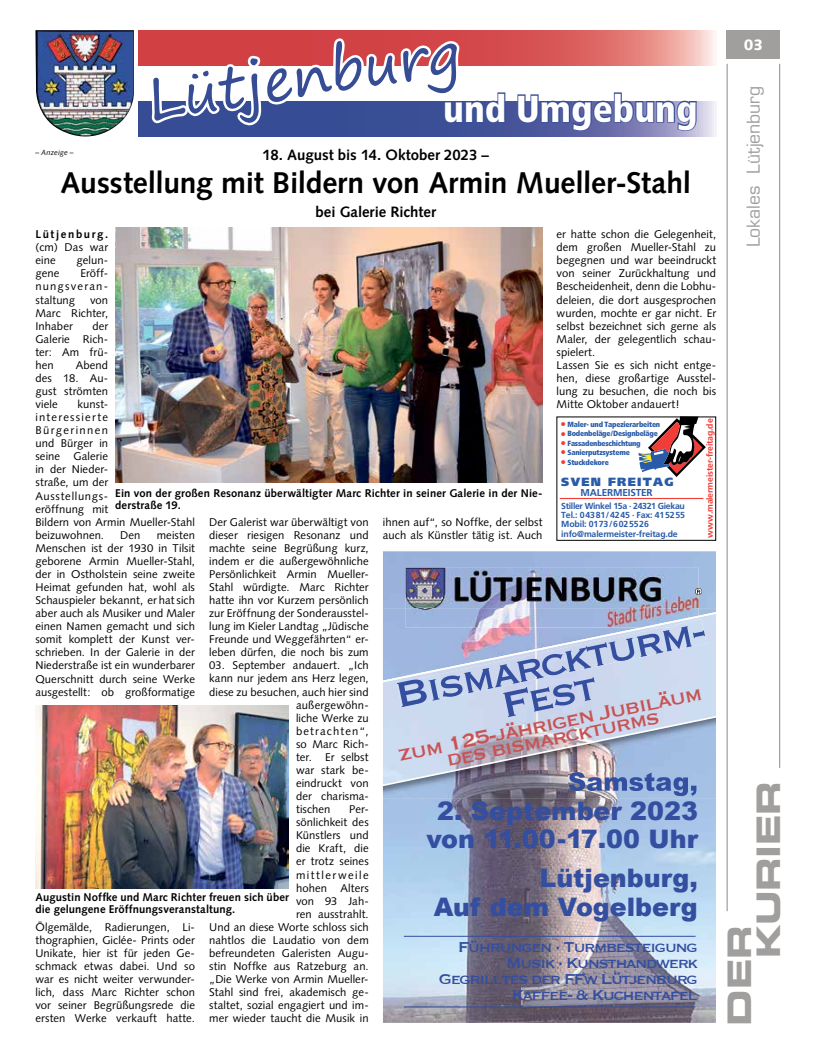
<style>
.page{position:relative;width:819px;height:1053px;background:#fff}
.page>*{position:absolute;margin:0;border:0;box-sizing:border-box;transform-origin:0 0}
.t1{font:57.5px "Segoe Print";color:#364d95}
.t2{font:46.62px "Copperplate";color:#344ea0}
.t3{font:900 condensed 37.5px "Frutiger LT Std";color:#fff}
.t4{font:32.5px/28.9px "Eurostile LT Std Bold Ex 2";letter-spacing:-.01em;color:#a19f9d}
.t5{font:700 30px "Syntax LT Std";letter-spacing:-.01em;color:#000}
.t6{font:900 25.5px/28.9px "Arial";color:#344ea0;text-align:center}
.t7{font:24.88px "Copperplate";color:#c75353}
.t8{font:18.62px/15.8px "Copperplate";letter-spacing:-.08em;color:#344ea0;text-align:right}
.t9{font:17.5px "Eurostile LT Std";color:#a19f9d}
.t10{font:700 15px "Syntax LT Std";color:#000}
.t11{font:900 15px "Syntax LT Std";color:#fff}
.t12{font:900 11.88px "Frutiger LT Std";letter-spacing:.11em;color:#295ba9}
.t13{font:11.25px/13px "Syntax";letter-spacing:.005em;color:#000;text-align:justify}
.t14{font:700 11.25px/12.5px "Syntax LT Std";letter-spacing:.01em;color:#000}
.t15{font:11.25px "Syntax";letter-spacing:.1em;color:#000}
.t16{font:700 10px "Frutiger LT Std";letter-spacing:-.02em;color:#295ba9}
.t17{font:700 8.75px/9.4px "Frutiger LT Std";letter-spacing:-.02em;color:#295ba9}
.t18{font:700 8.75px "Frutiger LT Std";letter-spacing:-.02em;color:#f13d37}
.t19{font:900 condensed 7.5px "Frutiger LT Std";letter-spacing:-.03em;color:#295ba9}
.t20{font:italic 7.5px "Syntax LT Std";letter-spacing:.01em;color:#000}
.t21{font:700 5.38px "Arial";color:#000}
.s1{font-weight:700}
.s2{font-size:11.25px;color:#f13d37}
</style>
<div class="page">
<hr style="left:726px;top:64px;width:1px;height:847px;background:#8c8986">
<hr style="left:779px;top:64px;width:1px;height:703px;background:#8c8986">
<div style="left:726px;top:30px;width:54px;height:29px;background:#a19f9d"></div>
<hr style="left:559px;top:498px;width:144px;height:1px;background:#f13d37">
<svg style="left:638px;top:416px;width:67px;height:61px"></svg>
<img style="left:383px;top:551px;width:333px;height:471px">
<hr style="left:404px;top:935px;width:291px;height:1px;background:#344ea0">
<hr style="left:404px;top:1006px;width:291px;height:1px;background:#344ea0">
<div style="left:383px;top:682px;width:333px;height:29px;background:#ccd9ef"></div>
<div style="left:397px;top:682px;width:309px;height:25px;background:#ccd9ef"></div>
<svg style="left:383px;top:612px;width:333px;height:70px;background:#c0cbe7"></svg>
<svg style="left:383px;top:711px;width:333px;height:87px;background:#aab4cc"></svg>
<img style="left:406px;top:567px;width:292px;height:60px">
<img style="left:641px;top:615px;width:56px;height:12px">
<img style="left:662px;top:623px;width:18px;height:4px">
<svg style="left:695px;top:588px;width:7px;height:7px"></svg>
<svg style="left:138px;top:101px;width:578px;height:35px;background:#858bbb"></svg>
<svg style="left:138px;top:30px;width:578px;height:36px;background:#de706e"></svg>
<svg style="left:516px;top:92px;width:181px;height:40px"></svg>
<img style="left:35px;top:30px;width:99px;height:106px">
<svg style="left:146px;top:36px;width:360px;height:100px"></svg>
<img style="left:115px;top:228px;width:427px;height:254px">
<img style="left:35px;top:705px;width:254px;height:183px">
<p class="t1" style="left:139px;top:50px;width:317px;rotate:-9deg">Lütjenburg</p>
<p class="t3" style="left:443px;top:86px;width:256px">und Umgebung</p>
<p class="t10" style="left:262px;top:146px;width:228px">18. August bis 14. Oktober 2023 –</p>
<p class="t5" style="left:61px;top:165px;width:632px">Ausstellung mit Bildern von Armin Mueller-Stahl</p>
<p class="t10" style="left:315px;top:203px;width:122px">bei Galerie Richter</p>
<p class="t20" style="left:35px;top:147px;width:40px">– Anzeige –</p>
<p class="t13" style="left:556px;top:228px;width:161px;text-align:left">er hatte schon die Gelegenheit, dem großen Mueller-Stahl zu begegnen und war beeindruckt von seiner Zurückhaltung und<br>Bescheidenheit, denn die Lobhu&shy;deleien, die dort ausgesprochen wurden, mochte er gar nicht. Er selbst bezeichnet sich gerne als<br>Maler, der gelegentlich schau&shy;spielert.<br>Lassen Sie es sich nicht entge&shy;hen, diese großartige Ausstel&shy;lung zu besuchen, die noch bis<br>Mitte Oktober andauert!</p>
<p class="t13" style="left:35px;top:228px;width:74px"><span class="s1">Lütjenburg. </span>(cm) Das war eine</p>
<p class="t13" style="left:77px;top:254px;width:33px">gelun-</p>
<p class="t13" style="left:35px;top:267px;width:74px;text-indent:45px">Eröff&shy;nungsveran&shy;staltung</p>
<p class="t13" style="left:35px;top:267px;width:25px">gene</p>
<p class="t13" style="left:35px;top:293px;width:74px;text-indent:55px">von Marc Richter, Inhaber</p>
<p class="t13" style="left:35px;top:319px;width:74px;text-indent:57px">der Galerie Rich&shy;ter: Am frü&shy;hen</p>
<p class="t13" style="left:35px;top:358px;width:74px;text-indent:40px">Abend des 18. Au&shy;gust strömten viele</p>
<p class="t13" style="left:35px;top:397px;width:161px;text-align:left;text-indent:42px">kunst-<br>interessierte<br>Bürgerinnen<br>und Bürger in<br>seine Galerie<br>in der Nieder-<br>straße, um der<br>Ausstellungs-<br>eröffnung mit<br>Bildern von Armin Mueller-Stahl beizuwohnen.</p>
<p class="t18" style="left:704px;top:537px;width:120px;rotate:-90deg">www.malermeister-freitag.de</p>
<p class="t19" style="left:560px;top:420px;width:101px"><span class="s2">•</span> Maler- und Tapezierarbeiten</p>
<p class="t19" style="left:560px;top:429px;width:99px"><span class="s2">•</span> Bodenbeläge/Designbeläge</p>
<p class="t19" style="left:560px;top:438px;width:82px"><span class="s2">•</span> Fassadenbeschichtung</p>
<p class="t19" style="left:560px;top:448px;width:71px"><span class="s2">•</span> Sanierputzsysteme</p>
<p class="t19" style="left:560px;top:457px;width:50px"><span class="s2">•</span> Stuckdekore</p>
<p class="t12" style="left:561px;top:474px;width:114px">SVEN FREITAG</p>
<p class="t16" style="left:580px;top:486px;width:73px">MALERMEISTER</p>
<p class="t17" style="left:561px;top:501px;width:125px">Stiller Winkel 15a · 24321 Giekau<br>Tel.: 04381/4245 · Fax: 415255<br>Mobil: 0173/6025526 info@malermeister-freitag.de</p>
<p class="t14" style="left:115px;top:486px;width:428px">Ein von der großen Resonanz überwältigter Marc Richter in seiner Galerie in der Nie&shy;derstraße 19.</p>
<p class="t13" style="left:383px;top:515px;width:161px">ihnen auf“, so Noffke, der selbst auch als Künstler tätig ist. Auch</p>
<p class="t13" style="left:209px;top:515px;width:161px">Der Galerist war überwältigt von dieser riesigen Resonanz und machte seine Begrüßung kurz, indem er die außergewöhnliche Persönlichkeit Armin Mueller-Stahl würdigte. Marc Richter hatte ihn vor Kurzem persönlich zur Eröffnung der Sonderausstel&shy;lung im Kieler Landtag „Jüdische Freunde und Weggefährten“ er&shy;leben dürfen, die noch bis zum</p>
<p class="t13" style="left:209px;top:659px;width:161px">03. September andauert. „Ich</p>
<p class="t13" style="left:209px;top:672px;width:161px">kann nur jedem ans Herz legen,</p>
<p class="t13" style="left:209px;top:685px;width:161px">diese zu besuchen, auch hier sind</p>
<p class="t13" style="left:296px;top:698px;width:74px">außergewöhn-</p>
<p class="t13" style="left:296px;top:711px;width:74px">liche Werke zu</p>
<p class="t15" style="left:296px;top:724px;width:74px">betrachten“,</p>
<p class="t13" style="left:296px;top:737px;width:74px">so Marc Rich-</p>
<p class="t13" style="left:296px;top:750px;width:74px">ter. Er selbst</p>
<p class="t13" style="left:296px;top:763px;width:74px">war stark be-</p>
<p class="t13" style="left:296px;top:776px;width:74px">eindruckt von</p>
<p class="t13" style="left:296px;top:789px;width:74px">der charisma-</p>
<p class="t13" style="left:296px;top:802px;width:36px">tischen</p>
<p class="t13" style="left:35px;top:528px;width:161px;text-indent:121px">meisten Menschen ist der 1930 in Tilsit geborene Armin Mueller-Stahl, der in Ostholstein seine zweite Heimat gefunden hat, wohl als Schauspieler bekannt, er hat sich aber auch als Musiker und Maler einen Namen gemacht und sich somit komplett der Kunst ver&shy;schrieben. In der Galerie in der Niederstraße ist ein wunderbarer Querschnitt durch seine Werke ausgestellt: ob großformatige</p>
<p class="t13" style="left:120px;top:528px;width:22px">Den</p>
<p class="t21" style="left:696px;top:588px;width:5px">R</p>
<p class="t2" style="left:389px;top:666px;width:319px;rotate:-12deg">Bismarckturm-</p>
<p class="t2" style="left:496px;top:675px;width:98px;rotate:-12deg">Fest</p>
<p class="t7" style="left:395px;top:739px;width:312px;rotate:-12deg">zum 125-jährigen Jubiläum</p>
<p class="t7" style="left:443px;top:744px;width:218px;rotate:-12deg">des bismarckturms</p>
<p class="t6" style="left:426px;top:795px;width:273px">2. September 2023 von 11.00-17.00 Uhr</p>
<p class="t6" style="left:433px;top:862px;width:266px;text-align:right">Lütjenburg,<br>Auf dem Vogelberg</p>
<p class="t8" style="left:438px;top:938px;width:260px">Führungen · Turmbesteigung<br>Musik · Kunsthandwerk<br>Gegrilltes der FFw Lütjenburg<br>Kaffee- &amp; Kuchentafel</p>
<p class="t13" style="left:209px;top:802px;width:161px;text-align:right">Per-<br>sönlichkeit des<br>Künstlers und<br>die Kraft, die<br>er trotz seines<br>mittlerweile<br>hohen Alters<br>von 93 Jah-<br>ren ausstrahlt.<br>Und an diese Worte schloss sich nahtlos die Laudatio von dem befreundeten Galeristen Augu&shy;stin Noffke aus Ratzeburg an. „Die Werke von Armin Mueller-<br>Stahl sind frei, akademisch ge&shy;staltet, sozial engagiert und im&shy;mer wieder taucht die Musik in</p>
<p class="t14" style="left:35px;top:890px;width:255px">Augustin Noffke und Marc Richter freuen sich über die gelungene Eröffnungsveranstaltung.</p>
<p class="t13" style="left:35px;top:920px;width:161px">Ölgemälde, Radierungen, Li&shy;thographien, Giclée- Prints oder Unikate, hier ist für jeden Ge&shy;schmack etwas dabei. Und so war es nicht weiter verwunder&shy;lich, dass Marc Richter schon vor seiner Begrüßungsrede die ersten Werke verkauft hatte.</p>
<p class="t11" style="left:744px;top:36px;width:21px">03</p>
<p class="t9" style="left:743px;top:247px;width:163px;rotate:-90deg">Lokales Lütjenburg</p>
<p class="t4" style="left:724px;top:958px;width:179px;text-indent:-67px;rotate:-90deg">Der<br>Kurier</p>
</div>
